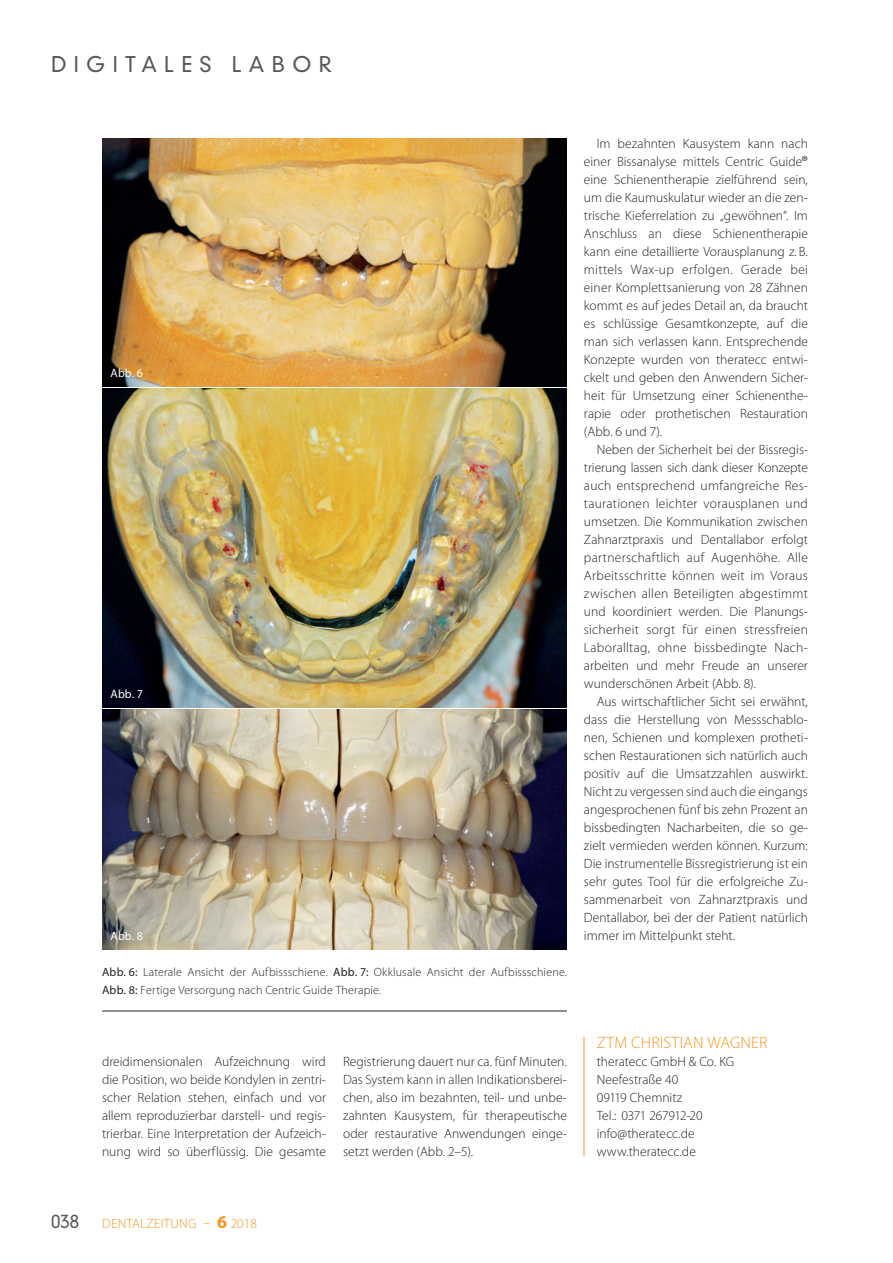
<style>
.page{position:relative;width:893px;height:1263px;background:#fff}
.page>*{position:absolute;margin:0;border:0;box-sizing:border-box;transform-origin:0 0}
.t1{font:300 21px "DIN Neuzeit Grotesk";letter-spacing:.35em;color:#57585a}
.t2{font:300 18px "DIN Neuzeit Grotesk";color:#57585a}
.ContactDetails_Name{font:300 16.5px "Myriad Pro";letter-spacing:.01em;color:#f7951d}
.Content{font:300 13.5px/18px "Myriad Pro";color:#231f20;text-align:justify}
.ContactDetails{font:300 13.5px "Myriad Pro";color:#231f20}
.t3{font:300 13.5px "Myriad Pro";letter-spacing:.02em;color:#f7951d}
.ContactDetails-2{font:300 13.5px "Myriad Pro";letter-spacing:-.03em;color:#231f20}
.Caption_Line_down{font:300 12px/18px "Myriad Pro";letter-spacing:.015em;color:#231f20}
.Image{font:12px "Myriad Pro";letter-spacing:.01em;color:#fff}
.s1{font-weight:400}
.s2{font-size:16.5px}
.s3{font-weight:700;font-size:18px}
</style>
<div class="page">
<hr style="left:584px;top:1037px;width:1px;height:119px;background:#f7951d">
<img style="left:102px;top:138px;width:465px;height:248px">
<img style="left:102px;top:388px;width:465px;height:319px">
<img style="left:102px;top:709px;width:465px;height:240px">
<hr style="left:102px;top:1011px;width:465px;height:1px;background:#231f20">
<h1 class="t1" style="left:51px;top:52px;width:282px">DIGITALES LABOR</h1>
<p class="Image" style="left:111px;top:365px;width:34px">Abb. 6</p>
<p class="Image" style="left:111px;top:686px;width:34px">Abb. 7</p>
<p class="Image" style="left:111px;top:928px;width:34px">Abb. 8</p>
<p class="Caption_Line_down" style="left:102px;top:963px;width:466px"><span class="s1">Abb. 6:</span> Laterale Ansicht der Aufbissschiene. <span class="s1">Abb. 7:</span> Okklusale Ansicht der Aufbissschiene.<br><span class="s1">Abb. 8:</span> Fertige Versorgung nach Centric Guide Therapie.</p>
<p class="Content" style="left:102px;top:1052px;width:225px">dreidimensionalen Aufzeichnung wird die Position, wo beide Kondylen in zentri&shy;scher Relation stehen, einfach und vor allem reproduzierbar darstell- und regis&shy;trierbar. Eine Interpretation der Aufzeich&shy;nung wird so überflüssig. Die gesamte</p>
<p class="Content" style="left:343px;top:1052px;width:225px">Registrierung dauert nur ca. fünf Minuten.<br>Das System kann in allen Indikationsberei&shy;chen, also im bezahnten, teil- und unbe&shy;zahnten Kausystem, für therapeutische oder restaurative Anwendungen einge&shy;setzt werden (Abb. 2–5).</p>
<p class="Content" style="left:584px;top:134px;width:225px;text-indent:13px">Im bezahnten Kausystem kann nach einer Bissanalyse mittels Centric Guide<span class="s2">® </span>eine Schienentherapie zielführend sein, um die Kaumuskulatur wieder an die zen&shy;trische Kieferrelation zu „gewöhnen“. Im Anschluss an diese Schienentherapie kann eine detaillierte Vorausplanung z.B. mittels Wax-up erfolgen. Gerade bei einer Komplettsanierung von 28 Zähnen kommt es auf jedes Detail an, da braucht es schlüssige Gesamtkonzepte, auf die man sich verlassen kann. Entsprechende Konzepte wurden von theratecc entwi&shy;ckelt und geben den Anwendern Sicher&shy;heit für Umsetzung einer Schienenthe&shy;rapie oder prothetischen Restauration (Abb. 6 und 7).</p>
<p class="Content" style="left:584px;top:440px;width:225px;text-indent:13px">Neben der Sicherheit bei der Bissregis&shy;trierung lassen sich dank dieser Konzepte auch entsprechend umfangreiche Res&shy;taurationen leichter vorausplanen und umsetzen. Die Kommunikation zwischen Zahnarztpraxis und Dentallabor erfolgt partnerschaftlich auf Augenhöhe. Alle Arbeitsschritte können weit im Voraus zwischen allen Beteiligten abgestimmt und koordiniert werden. Die Planungs&shy;sicherheit sorgt für einen stressfreien Laboralltag, ohne bissbedingte Nach&shy;arbeiten und mehr Freude an unserer wunderschönen Arbeit (Abb. 8).</p>
<p class="Content" style="left:584px;top:692px;width:225px;text-indent:13px">Aus wirtschaftlicher Sicht sei erwähnt, dass die Herstellung von Messschablo&shy;nen, Schienen und komplexen protheti&shy;schen Restaurationen sich natürlich auch positiv auf die Umsatzzahlen auswirkt.<br>Nicht zu vergessen sind auch die eingangs angesprochenen fünf bis zehn Prozent an bissbedingten Nacharbeiten, die so ge&shy;zielt vermieden werden können. Kurzum:<br>Die instrumentelle Bissregistrierung ist ein sehr gutes Tool für die erfolgreiche Zu&shy;sammenarbeit von Zahnarztpraxis und Dentallabor, bei der der Patient natürlich immer im Mittelpunkt steht.</p>
<p class="ContactDetails_Name" style="left:597px;top:1032px;width:172px">ZTM CHRISTIAN WAGNER</p>
<p class="ContactDetails" style="left:597px;top:1053px;width:139px">theratecc GmbH &amp; Co. KG</p>
<p class="ContactDetails" style="left:597px;top:1071px;width:83px">Neefestraße 40</p>
<p class="ContactDetails" style="left:597px;top:1089px;width:87px">09119 Chemnitz</p>
<p class="ContactDetails-2" style="left:597px;top:1107px;width:107px">Tel.: 0371 267912-20</p>
<p class="ContactDetails" style="left:597px;top:1125px;width:99px">info@theratecc.de</p>
<p class="ContactDetails" style="left:597px;top:1143px;width:101px">www.theratecc.de</p>
<h2 class="t2" style="left:51px;top:1210px;width:30px">038</h2>
<p class="t3" style="left:102px;top:1215px;width:156px">DENTALZEITUNG – <span class="s3">6</span> 2018</p>
</div>
